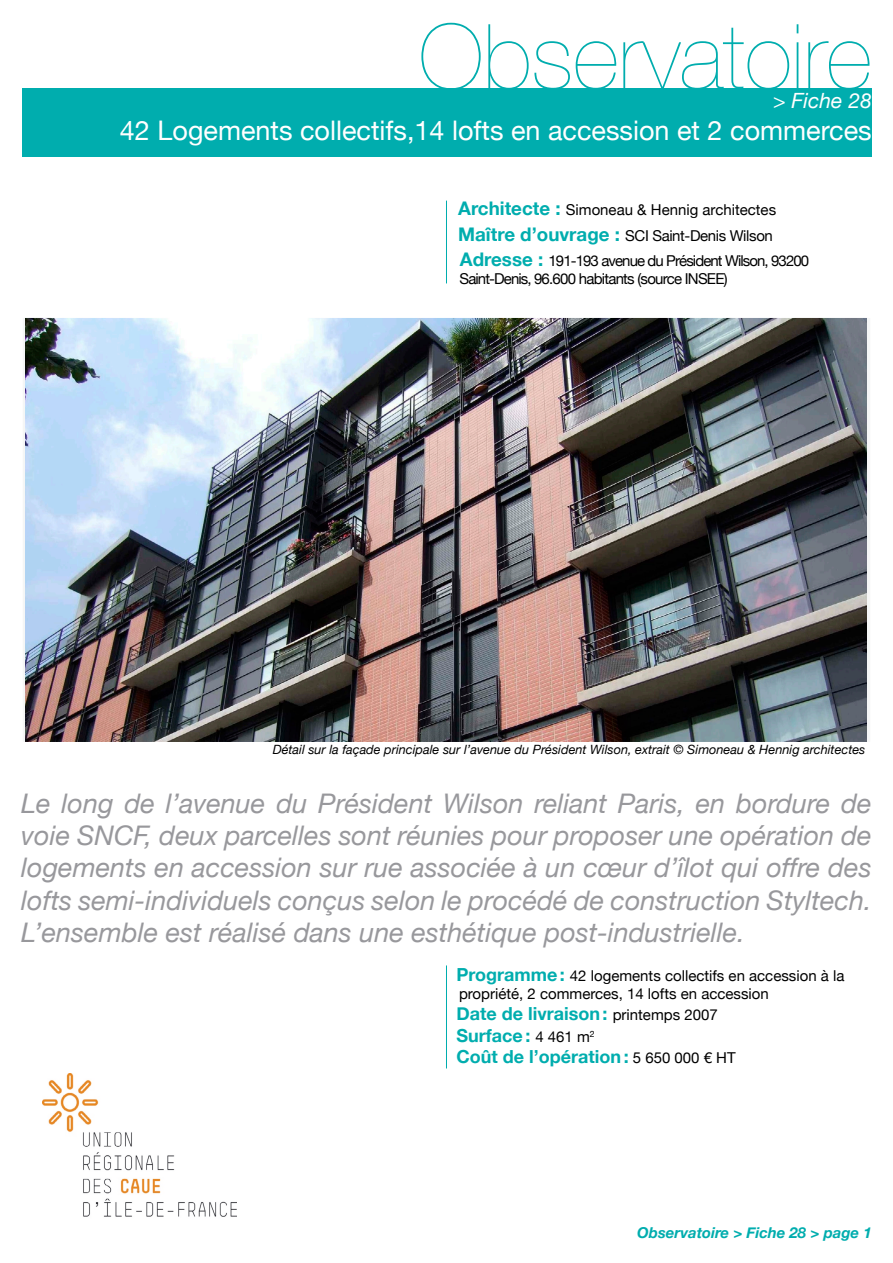
<style>
.page{position:relative;width:893px;height:1263px;background:#fff}
.page>*{position:absolute;margin:0;border:0;box-sizing:border-box;transform-origin:0 0}
.t1{font:200 90px "Helvetica Neue";color:#00adae}
.t2{font:italic 27px/32.4px "Helvetica Neue";color:#98989c;text-align:justify}
.t3{font:27px "Helvetica Neue";color:#fff}
.t4{font:italic 21px "Helvetica Neue";color:#fff}
.t5{font:700 18px "Helvetica Neue";color:#00adae}
.t6{font:15px "Helvetica Neue";color:#000}
.t7{font:15px "Helvetica Neue";letter-spacing:-.06em;color:#000}
.t8{font:15px "Helvetica Neue";letter-spacing:-.05em;color:#000}
.t9{font:15px "Helvetica Neue";letter-spacing:-.025em;color:#000}
.t10{font:italic 700 15px "Helvetica Neue";color:#00adae}
.t11{font:italic 12.75px "Helvetica Neue";color:#000}
.s1{font-weight:700;font-size:18.75px;color:#00adae}
.s2{font-weight:700;font-size:18px;color:#00adae}
.s3{font-weight:400;font-size:15px;color:#000}
</style>
<div class="page">
<div style="left:22px;top:89px;width:850px;height:68px;background:#00adae"></div>
<img style="left:26px;top:319px;width:840px;height:421px">
<div style="left:21px;top:316px;width:851px;height:427px;border:2px solid #fff"></div>
<hr style="left:446px;top:201px;width:1px;height:82px;background:#00adae">
<hr style="left:446px;top:965px;width:1px;height:103px;background:#00adae">
<img style="left:43px;top:1074px;width:193px;height:143px">
<p class="t1" style="left:419px;top:5px;width:455px">Observatoire</p>
<p class="t4" style="left:773px;top:88px;width:100px">&gt; Fiche 28</p>
<p class="t3" style="left:120px;top:114px;width:753px">42 Logements collectifs,14 lofts en accession et 2 commerces</p>
<p class="t6" style="left:458px;top:201px;width:319px"><span class="s1">Architecte :</span> Simoneau &amp; Hennig architectes</p>
<p class="t9" style="left:458px;top:226px;width:316px"><span class="s1">Maître d’ouvrage :</span> SCI Saint-Denis Wilson</p>
<p class="t7" style="left:460px;top:252px;width:351px"><span class="s1">Adresse :</span> 191-193 avenue du Président Wilson, 93200</p>
<p class="t8" style="left:460px;top:270px;width:270px">Saint-Denis, 96.600 habitants (source INSEE)</p>
<p class="t11" style="left:273px;top:742px;width:594px">Détail sur la façade principale sur l’avenue du Président Wilson, extrait © Simoneau &amp; Hennig architectes</p>
<p class="t2" style="left:21px;top:786px;width:852px">Le long de l’avenue du Président Wilson reliant Paris, en bordure de voie SNCF, deux parcelles sont réunies pour proposer une opération de logements en accession sur rue associée à un cœur d’îlot qui offre des lofts semi-individuels conçus selon le procédé de construction Styltech.<br>L’ensemble est réalisé dans une esthétique post-industrielle.</p>
<p class="t6" style="left:456px;top:966px;width:389px"><span class="s2">Programme:</span> 42 logements collectifs en accession à la</p>
<p class="t6" style="left:459px;top:984px;width:311px">propriété, 2 commerces, 14 lofts en accession</p>
<p class="t5" style="left:456px;top:1003px;width:263px">Date de livraison: <span class="s3">printemps 2007</span></p>
<p class="t5" style="left:456px;top:1024px;width:140px">Surface: <span class="s3">4 461 m</span><sup>2</sup></p>
<p class="t5" style="left:456px;top:1046px;width:281px">Coût de l’opération: <span class="s3">5 650 000 € HT</span></p>
<p class="t10" style="left:637px;top:1224px;width:236px">Observatoire &gt; Fiche 28 &gt; page 1</p>
</div>
